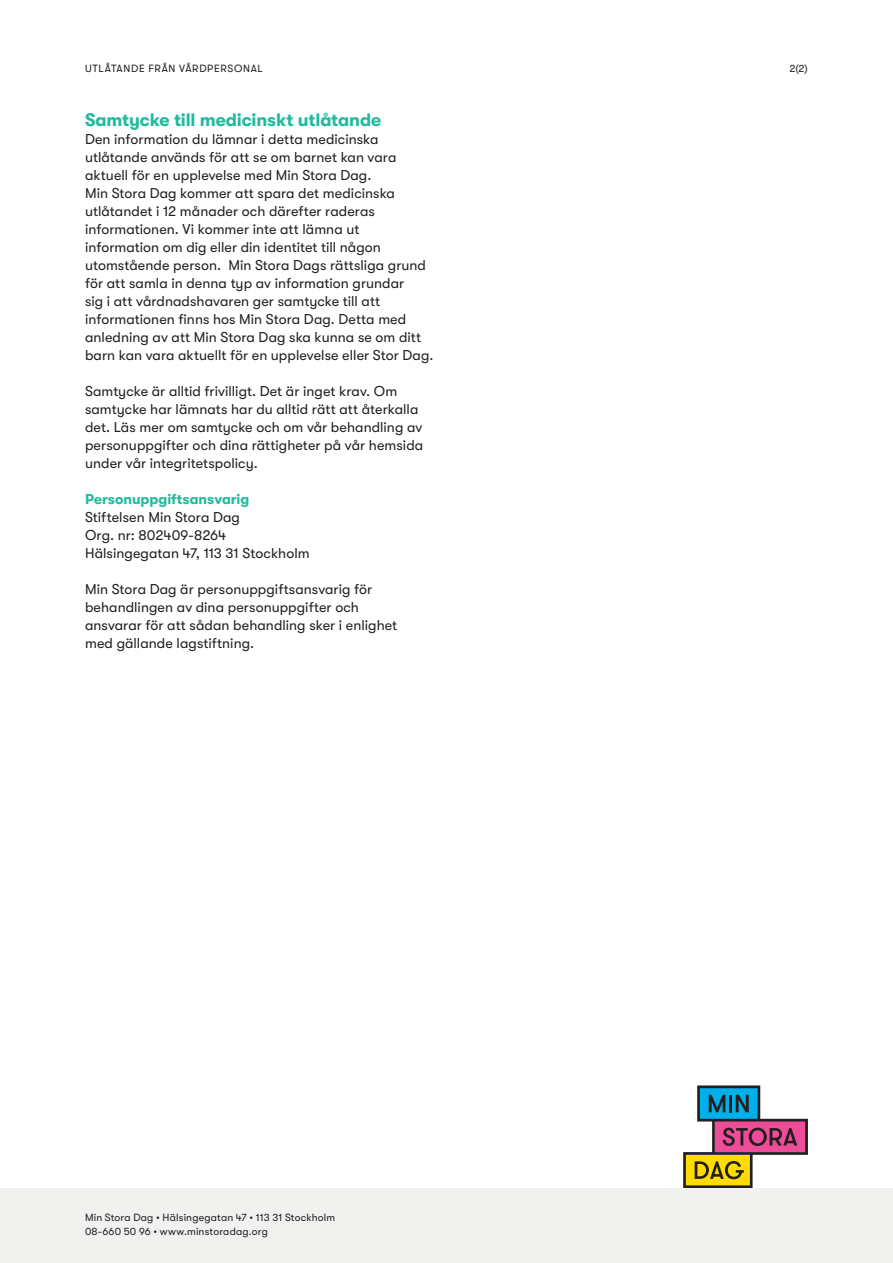
<style>
.page{position:relative;width:893px;height:1263px;background:#fff}
.page>*{position:absolute;margin:0;border:0;box-sizing:border-box;transform-origin:0 0}
.t1{font:700 18px "GT Walsheim";letter-spacing:-.01em;color:#1fbb9e}
.t2{font:14.25px/18px "GT Walsheim";color:#231f20}
.t3{font:700 14.25px "GT Walsheim";color:#1fbb9e}
.t4{font:10.5px "GT Walsheim";letter-spacing:.015em;color:#231f20}
.t5{font:10.5px "GT Walsheim";letter-spacing:.065em;color:#231f20}
</style>
<div class="page">
<svg style="left:683px;top:1085px;width:125px;height:103px"></svg>
<div style="left:0;top:1188px;width:893px;height:75px;background:#f1f1ef"></div>
<p class="t5" style="left:85px;top:63px;width:179px">UTLÅTANDE FRÅN VÅRDPERSONAL</p>
<p class="t1" style="left:85px;top:110px;width:298px">Samtycke till medicinskt utlåtande</p>
<p class="t2" style="left:85px;top:130px;width:350px">Den information du lämnar i detta medicinska utlåtande används för att se om barnet kan vara aktuell för en upplevelse med Min Stora Dag.<br>Min Stora Dag kommer att spara det medicinska utlåtandet i 12 månader och därefter raderas informationen. Vi kommer inte att lämna ut information om dig eller din identitet till någon utomstående person. Min Stora Dags rättsliga grund för att samla in denna typ av information grundar<br>sig i att vårdnadshavaren ger samtycke till att informationen finns hos Min Stora Dag. Detta med anledning av att Min Stora Dag ska kunna se om ditt barn kan vara aktuellt för en upplevelse eller Stor Dag.</p>
<p class="t2" style="left:85px;top:382px;width:340px">Samtycke är alltid frivilligt. Det är inget krav. Om samtycke har lämnats har du alltid rätt att återkalla det. Läs mer om samtycke och om vår behandling av personuppgifter och dina rättigheter på vår hemsida under vår integritetspolicy.</p>
<p class="t3" style="left:85px;top:491px;width:166px">Personuppgiftsansvarig</p>
<p class="t2" style="left:85px;top:508px;width:156px">Stiftelsen Min Stora Dag</p>
<p class="t2" style="left:85px;top:526px;width:226px">Org. nr: 802409-8264<br>Hälsingegatan 47, 113 31 Stockholm</p>
<p class="t2" style="left:85px;top:580px;width:314px">Min Stora Dag är personuppgiftsansvarig för behandlingen av dina personuppgifter och ansvarar för att sådan behandling sker i enlighet med gällande lagstiftning.</p>
<p class="t4" style="left:85px;top:1212px;width:252px">Min Stora Dag • Hälsingegatan 47 • 113 31 Stockholm</p>
<p class="t4" style="left:85px;top:1225px;width:184px">08-660 50 96 • www.minstoradag.org</p>
<p class="t4" style="left:789px;top:63px;width:20px">2(2)</p>
</div>
